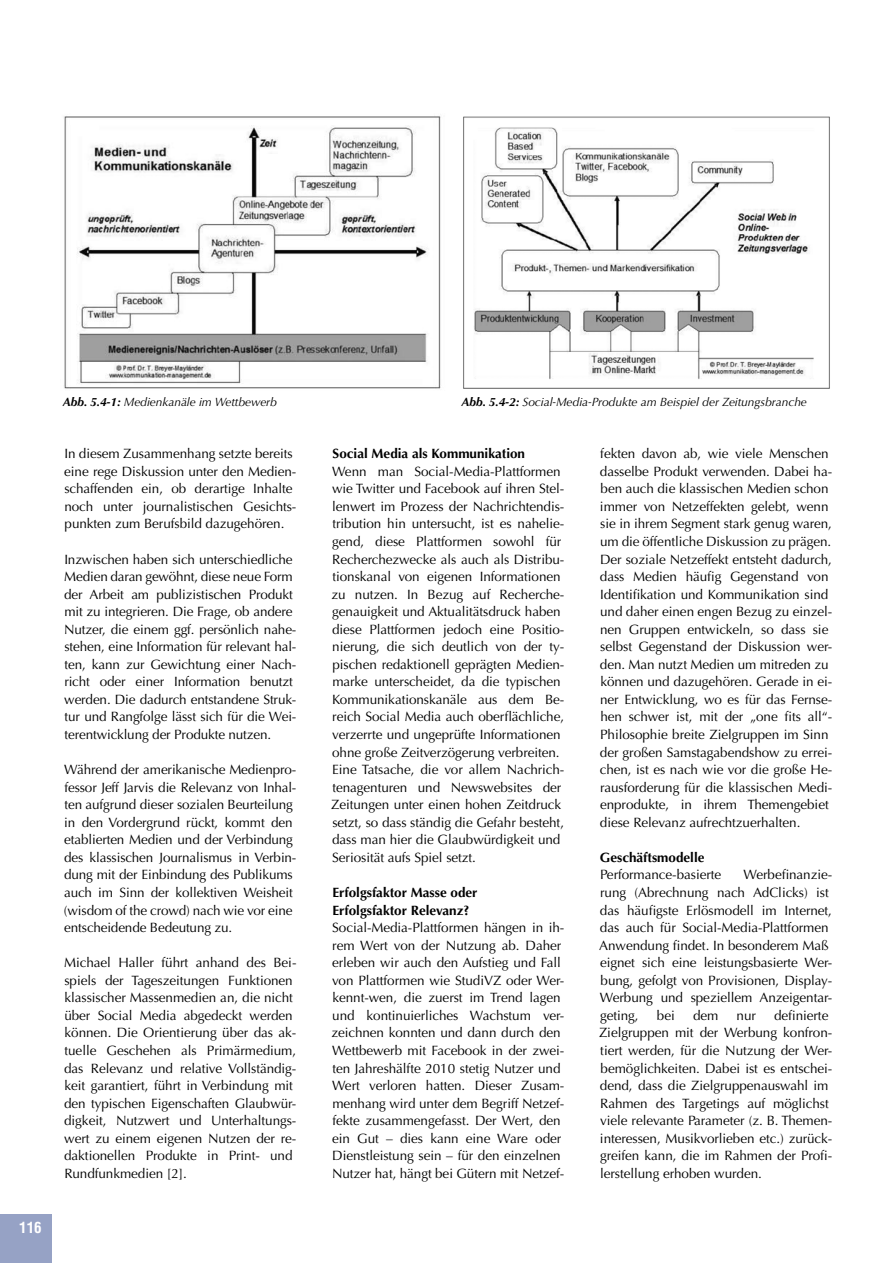
<style>
.page{position:relative;width:893px;height:1263px;background:#fff}
.page>*{position:absolute;margin:0;border:0;box-sizing:border-box;transform-origin:0 0}
.t1{font:700 condensed 15px "Helvetica LT Std";color:#fff}
.t2{font:13.5px/17.5px "Optima LT Std";letter-spacing:-.005em;color:#000}
.t3{font:italic 12px "Optima LT Std";letter-spacing:-.005em;color:#000}
.s1{font-weight:700}
</style>
<div class="page">
<div style="left:0;top:1214px;width:51px;height:49px;background:#96a2c5"></div>
<img style="left:64px;top:116px;width:377px;height:273px">
<img style="left:463px;top:116px;width:367px;height:273px">
<p class="t1" style="left:19px;top:1218px;width:24px">116</p>
<p class="t3" style="left:63px;top:394px;width:216px"><span class="s1">Abb. 5.4-1:</span> Medienkanäle im Wettbewerb</p>
<p class="t2" style="left:64px;top:445px;width:234px">In diesem Zusammenhang setzte bereits eine rege Diskussion unter den Medien&shy;schaffenden ein, ob derartige Inhalte noch unter journalistischen Gesichts&shy;punkten zum Berufsbild dazugehören.</p>
<p class="t2" style="left:64px;top:550px;width:234px">Inzwischen haben sich unterschiedliche Medien daran gewöhnt, diese neue Form der Arbeit am publizistischen Produkt mit zu integrieren. Die Frage, ob andere Nutzer, die einem ggf. persönlich nahe&shy;stehen, eine Information für relevant hal&shy;ten, kann zur Gewichtung einer Nach&shy;richt oder einer Information benutzt werden. Die dadurch entstandene Struk&shy;tur und Rangfolge lässt sich für die Wei&shy;terentwicklung der Produkte nutzen.</p>
<p class="t2" style="left:64px;top:761px;width:234px">Während der amerikanische Medienpro&shy;fessor Jeff Jarvis die Relevanz von Inhal&shy;ten aufgrund dieser sozialen Beurteilung in den Vordergrund rückt, kommt den etablierten Medien und der Verbindung des klassischen Journalismus in Verbin&shy;dung mit der Einbindung des Publikums auch im Sinn der kollektiven Weisheit (wisdom of the crowd) nach wie vor eine entscheidende Bedeutung zu.</p>
<p class="t2" style="left:64px;top:954px;width:234px">Michael Haller führt anhand des Bei&shy;spiels der Tageszeitungen Funktionen klassischer Massenmedien an, die nicht über Social Media abgedeckt werden können. Die Orientierung über das ak&shy;tuelle Geschehen als Primärmedium, das Relevanz und relative Vollständig&shy;keit garantiert, führt in Verbindung mit den typischen Eigenschaften Glaubwür&shy;digkeit, Nutzwert und Unterhaltungs&shy;wert zu einem eigenen Nutzen der re&shy;daktionellen Produkte in Print- und Rundfunkmedien [2].</p>
<p class="t3" style="left:462px;top:394px;width:347px"><span class="s1">Abb. 5.4-2:</span> Social-Media-Produkte am Beispiel der Zeitungsbranche</p>
<p class="t2" style="left:331px;top:445px;width:235px"><span class="s1">Social Media als Kommunikation<br></span>Wenn man Social-Media-Plattformen wie Twitter und Facebook auf ihren Stel&shy;lenwert im Prozess der Nachrichtendis&shy;tribution hin untersucht, ist es nahelie&shy;gend, diese Plattformen sowohl für Recherchezwecke als auch als Distribu&shy;tionskanal von eigenen Informationen zu nutzen. In Bezug auf Recherche&shy;genauigkeit und Aktualitätsdruck haben diese Plattformen jedoch eine Positio&shy;nierung, die sich deutlich von der ty&shy;pischen redaktionell geprägten Medien&shy;marke unterscheidet, da die typischen Kommunikationskanäle aus dem Be&shy;reich Social Media auch oberflächliche, verzerrte und ungeprüfte Informationen ohne große Zeitverzögerung verbreiten.<br>Eine Tatsache, die vor allem Nachrich&shy;tenagenturen und Newswebsites der Zeitungen unter einen hohen Zeitdruck setzt, so dass ständig die Gefahr besteht, dass man hier die Glaubwürdigkeit und Seriosität aufs Spiel setzt.</p>
<p class="t2" style="left:332px;top:884px;width:234px"><span class="s1">Erfolgsfaktor Masse oder<br>Erfolgsfaktor Relevanz?<br></span>Social-Media-Plattformen hängen in ih&shy;rem Wert von der Nutzung ab. Daher erleben wir auch den Aufstieg und Fall von Plattformen wie StudiVZ oder Wer&shy;kennt-wen, die zuerst im Trend lagen und kontinuierliches Wachstum ver&shy;zeichnen konnten und dann durch den Wettbewerb mit Facebook in der zwei&shy;ten Jahreshälfte 2010 stetig Nutzer und Wert verloren hatten. Dieser Zusam&shy;menhang wird unter dem Begriff Netzef&shy;fekte zusammengefasst. Der Wert, den ein Gut – dies kann eine Ware oder Dienstleistung sein – für den einzelnen Nutzer hat, hängt bei Gütern mit Netzef-</p>
<p class="t2" style="left:600px;top:445px;width:234px">fekten davon ab, wie viele Menschen dasselbe Produkt verwenden. Dabei ha&shy;ben auch die klassischen Medien schon immer von Netzeffekten gelebt, wenn sie in ihrem Segment stark genug waren, um die öffentliche Diskussion zu prägen.<br>Der soziale Netzeffekt entsteht dadurch, dass Medien häufig Gegenstand von Identifikation und Kommunikation sind und daher einen engen Bezug zu einzel&shy;nen Gruppen entwickeln, so dass sie selbst Gegenstand der Diskussion wer&shy;den. Man nutzt Medien um mitreden zu können und dazugehören. Gerade in ei&shy;ner Entwicklung, wo es für das Fernse&shy;hen schwer ist, mit der „one fits all“- Philosophie breite Zielgruppen im Sinn der großen Samstagabendshow zu errei&shy;chen, ist es nach wie vor die große He&shy;rausforderung für die klassischen Medi&shy;enprodukte, in ihrem Themengebiet diese Relevanz aufrechtzuerhalten.</p>
<p class="t2" style="left:600px;top:849px;width:123px"><span class="s1">Geschäftsmodelle<br></span>Performance-basierte</p>
<p class="t2" style="left:599px;top:866px;width:235px;text-indent:144px">Werbefinanzie&shy;rung (Abrechnung nach AdClicks) ist das häufigste Erlösmodell im Internet, das auch für Social-Media-Plattformen Anwendung findet. In besonderem Maß eignet sich eine leistungsbasierte Wer&shy;bung, gefolgt von Provisionen, Display-Werbung und speziellem Anzeigentar&shy;geting,</p>
<p class="t2" style="left:599px;top:1007px;width:235px;text-indent:175px">definierte Zielgruppen mit der Werbung konfron&shy;tiert werden, für die Nutzung der Wer&shy;bemöglichkeiten. Dabei ist es entschei&shy;dend, dass die Zielgruppenauswahl im Rahmen des Targetings auf möglichst viele relevante Parameter (z. B. Themen&shy;interessen, Musikvorlieben etc.) zurück&shy;greifen kann, die im Rahmen der Profi&shy;lerstellung erhoben wurden.</p>
<p class="t2" style="left:657px;top:1007px;width:19px">bei</p>
<p class="t2" style="left:693px;top:1007px;width:27px">dem</p>
<p class="t2" style="left:737px;top:1007px;width:21px">nur</p>
</div>
